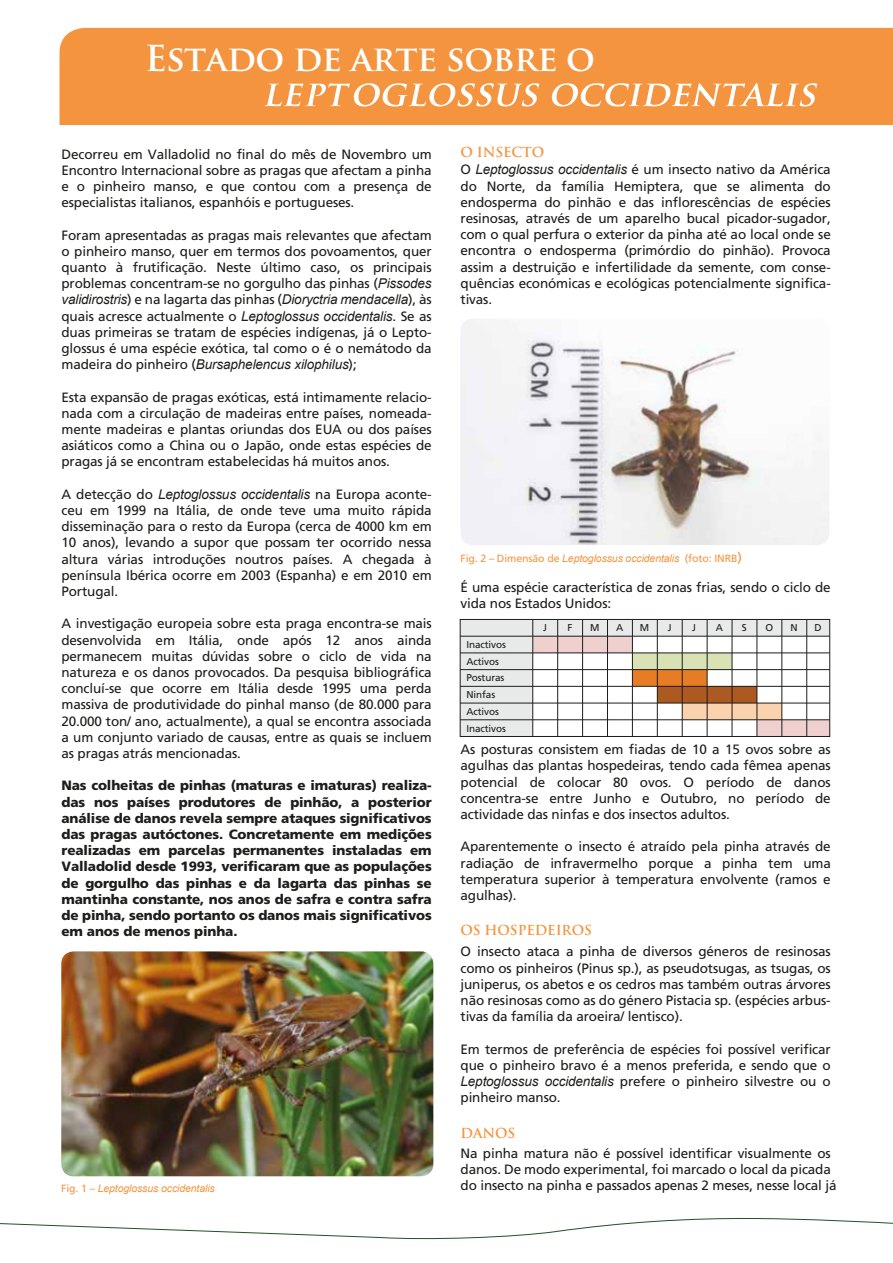
<style>
.page{position:relative;width:893px;height:1263px;background:#fff}
.page>*{position:absolute;margin:0;border:0;box-sizing:border-box;transform-origin:0 0}
.t1{font:700 34.95px "Trajan Pro";letter-spacing:-.02em;color:#fff}
.t2{font:13.5px/16.2px "Frutiger";letter-spacing:-.01em;color:#1d1d1b;text-align:justify}
.t3{font:900 13.5px/16.2px "Frutiger";letter-spacing:-.01em;color:#1d1d1b;text-align:justify}
.t4{font:italic 13.5px "Arial";letter-spacing:-.01em;color:#1d1d1b}
.t5{font:700 13.5px "Trajan Pro";letter-spacing:-.01em;color:#f4943f}
.t6{font:10.5px "Frutiger";letter-spacing:-.01em;color:#f4943f}
.t7{font:italic 10.5px "Arial";letter-spacing:-.01em;color:#f4943f}
.t8{font:9.9px/17px "Frutiger";letter-spacing:-.01em;color:#1d1d1b}
.s1{font-family:"Arial";font-style:italic}
.s2{font-family:"Frutiger";font-style:normal}
.s3{font-size:13.5px}
</style>
<div class="page">
<svg style="left:0;top:1218px;width:893px;height:22px"></svg>
<div style="left:460px;top:619px;width:73px;height:117px;background:#e8e9e9"></div>
<div style="left:533px;top:619px;width:297px;height:17px;background:#e8e9e9"></div>
<div style="left:533px;top:636px;width:99px;height:17px;background:#efd0cf"></div>
<div style="left:632px;top:653px;width:100px;height:17px;background:#d8e2b5"></div>
<div style="left:632px;top:670px;width:75px;height:16px;background:#e67c23"></div>
<div style="left:657px;top:686px;width:100px;height:17px;background:#ac5922"></div>
<div style="left:682px;top:703px;width:100px;height:17px;background:#fbd2ae"></div>
<div style="left:757px;top:720px;width:73px;height:16px;background:#efd0cf"></div>
<div style="left:460px;top:619px;width:370px;height:118px;border:1px solid #1d1d1b"></div>
<hr style="left:460px;top:719px;width:370px;height:1px;background:#1d1d1b">
<hr style="left:532px;top:619px;width:1px;height:117px;background:#1d1d1b">
<hr style="left:557px;top:619px;width:1px;height:117px;background:#1d1d1b">
<hr style="left:582px;top:619px;width:1px;height:117px;background:#1d1d1b">
<hr style="left:607px;top:619px;width:1px;height:117px;background:#1d1d1b">
<hr style="left:632px;top:619px;width:1px;height:117px;background:#1d1d1b">
<hr style="left:657px;top:619px;width:1px;height:117px;background:#1d1d1b">
<hr style="left:682px;top:619px;width:1px;height:117px;background:#1d1d1b">
<hr style="left:707px;top:619px;width:1px;height:117px;background:#1d1d1b">
<hr style="left:732px;top:619px;width:1px;height:117px;background:#1d1d1b">
<hr style="left:757px;top:619px;width:1px;height:117px;background:#1d1d1b">
<hr style="left:782px;top:619px;width:1px;height:117px;background:#1d1d1b">
<hr style="left:806px;top:619px;width:1px;height:117px;background:#1d1d1b">
<hr style="left:460px;top:636px;width:370px;height:1px;background:#1d1d1b">
<hr style="left:460px;top:653px;width:370px;height:1px;background:#1d1d1b">
<hr style="left:460px;top:669px;width:370px;height:1px;background:#1d1d1b">
<hr style="left:460px;top:686px;width:370px;height:1px;background:#1d1d1b">
<hr style="left:460px;top:703px;width:370px;height:1px;background:#1d1d1b">
<img style="left:461px;top:319px;width:368px;height:226px">
<div style="left:59px;top:29px;width:833px;height:97px;background:#f4943f"></div>
<svg style="left:892px;top:27px;width:1px;height:98px"></svg>
<img style="left:61px;top:951px;width:372px;height:225px">
<svg style="left:265px;top:83px;width:274px;height:24px"></svg>
<svg style="left:551px;top:83px;width:266px;height:24px"></svg>
<h1 class="t1" style="left:145px;top:37px;width:452px">Estado de arte sobre o</h1>
<p class="t2" style="left:62px;top:146px;width:372px">Decorreu em Valladolid no final do mês de Novembro um Encontro Internacional sobre as pragas que afectam a pinha e o pinheiro manso, e que contou com a presença de especialistas italianos, espanhóis e portugueses.</p>
<p class="t2" style="left:62px;top:227px;width:372px">Foram apresentadas as pragas mais relevantes que afectam o pinheiro manso, quer em termos dos povoamentos, quer quanto à frutificação. Neste último caso, os principais problemas concentram-se no gorgulho das pinhas (<span class="s1">Pissodes</span></p>
<p class="t4" style="left:62px;top:291px;width:372px">validirostris<span class="s2">) e na lagarta das pinhas (</span>Dioryctria mendacella<span class="s2">), às</span></p>
<p class="t2" style="left:62px;top:308px;width:372px">quais acresce actualmente o <span class="s1">Leptoglossus occidentalis</span>. Se as duas primeiras se tratam de espécies indígenas, já o Lepto&shy;glossus é uma espécie exótica, tal como o é o nemátodo da</p>
<p class="t4" style="left:62px;top:356px;width:297px"><span class="s2">madeira do pinheiro (</span>Bursaphelencus xilophilus<span class="s2">);</span></p>
<p class="t2" style="left:62px;top:389px;width:372px">Esta expansão de pragas exóticas, está intimamente relacio&shy;nada com a circulação de madeiras entre países, nomeada&shy;mente madeiras e plantas oriundas dos EUA ou dos países asiáticos como a China ou o Japão, onde estas espécies de pragas já se encontram estabelecidas há muitos anos.</p>
<p class="t2" style="left:62px;top:486px;width:372px">A detecção do <span class="s1">Leptoglossus occidentalis</span> na Europa aconte&shy;ceu em 1999 na Itália, de onde teve uma muito rápida disseminação para o resto da Europa (cerca de 4000 km em 10 anos), levando a supor que possam ter ocorrido nessa altura várias introduções noutros países. A chegada à península Ibérica ocorre em 2003 (Espanha) e em 2010 em Portugal.</p>
<p class="t2" style="left:62px;top:615px;width:372px">A investigação europeia sobre esta praga encontra-se mais desenvolvida em Itália, onde após 12 anos ainda permanecem muitas dúvidas sobre o ciclo de vida na natureza e os danos provocados. Da pesquisa bibliográfica concluí-se que ocorre em Itália desde 1995 uma perda massiva de produtividade do pinhal manso (de 80.000 para 20.000 ton/ ano, actualmente), a qual se encontra associada a um conjunto variado de causas, entre as quais se incluem as pragas atrás mencionadas.</p>
<p class="t3" style="left:62px;top:777px;width:372px">Nas colheitas de pinhas (maturas e imaturas) realiza&shy;das nos países produtores de pinhão, a posterior análise de danos revela sempre ataques significativos das pragas autóctones. Concretamente em medições realizadas em parcelas permanentes instaladas em Valladolid desde 1993, verificaram que as populações de gorgulho das pinhas e da lagarta das pinhas se mantinha constante, nos anos de safra e contra safra de pinha, sendo portanto os danos mais significativos em anos de menos pinha.</p>
<p class="t7" style="left:61px;top:1182px;width:155px"><span class="s2">Fig. 1 –</span> Leptoglossus occidentalis</p>
<p class="t5" style="left:461px;top:144px;width:85px">O INSECTO</p>
<p class="t2" style="left:461px;top:162px;width:372px">O <span class="s1">Leptoglossus occidentalis</span> é um insecto nativo da América do Norte, da família Hemiptera, que se alimenta do endosperma do pinhão e das inflorescências de espécies resinosas, através de um aparelho bucal picador-sugador, com o qual perfura o exterior da pinha até ao local onde se encontra o endosperma (primórdio do pinhão). Provoca assim a destruição e infertilidade da semente, com conse&shy;quências económicas e ecológicas potencialmente significa&shy;tivas.</p>
<p class="t6" style="left:461px;top:552px;width:283px">Fig. 2 – Dimensão de <span class="s1">Leptoglossus occidentalis</span> (foto: INRB<span class="s3">)</span></p>
<p class="t2" style="left:461px;top:579px;width:372px">É uma espécie característica de zonas frias, sendo o ciclo de vida nos Estados Unidos:</p>
<p class="t8" style="left:466px;top:636px;width:41px">Inactivos</p>
<p class="t8" style="left:466px;top:652px;width:34px">Activos</p>
<p class="t8" style="left:466px;top:669px;width:39px">Posturas<br>Ninfas</p>
<p class="t8" style="left:466px;top:703px;width:34px">Activos</p>
<p class="t8" style="left:466px;top:720px;width:41px">Inactivos</p>
<p class="t8" style="left:543px;top:619px;width:5px">J</p>
<p class="t8" style="left:567px;top:619px;width:6px">F</p>
<p class="t8" style="left:590px;top:619px;width:11px">M</p>
<p class="t8" style="left:616px;top:619px;width:9px">A</p>
<p class="t8" style="left:640px;top:619px;width:11px">M</p>
<p class="t8" style="left:668px;top:619px;width:5px">J</p>
<p class="t8" style="left:692px;top:619px;width:5px">J</p>
<p class="t8" style="left:716px;top:619px;width:9px">A</p>
<p class="t8" style="left:742px;top:619px;width:6px">S</p>
<p class="t8" style="left:765px;top:619px;width:9px">O</p>
<p class="t8" style="left:790px;top:619px;width:9px">N</p>
<p class="t8" style="left:814px;top:619px;width:9px">D</p>
<p class="t2" style="left:461px;top:741px;width:372px">As posturas consistem em fiadas de 10 a 15 ovos sobre as agulhas das plantas hospedeiras, tendo cada fêmea apenas potencial de colocar 80 ovos. O período de danos concentra-se entre Junho e Outubro, no período de actividade das ninfas e dos insectos adultos.</p>
<p class="t2" style="left:461px;top:838px;width:372px">Aparentemente o insecto é atraído pela pinha através de radiação de infravermelho porque a pinha tem uma temperatura superior à temperatura envolvente (ramos e agulhas).</p>
<p class="t5" style="left:461px;top:922px;width:133px">OS HOSPEDEIROS</p>
<p class="t2" style="left:461px;top:943px;width:372px">O insecto ataca a pinha de diversos géneros de resinosas como os pinheiros (Pinus sp.), as pseudotsugas, as tsugas, os juniperus, os abetos e os cedros mas também outras árvores não resinosas como as do género Pistacia sp. (espécies arbus&shy;tivas da família da aroeira/ lentisco).</p>
<p class="t2" style="left:461px;top:1041px;width:372px">Em termos de preferência de espécies foi possível verificar que o pinheiro bravo é a menos preferida, e sendo que o <span class="s1">Leptoglossus occidentalis</span> prefere o pinheiro silvestre ou o pinheiro manso.</p>
<p class="t5" style="left:461px;top:1124px;width:56px">DANOS</p>
<p class="t2" style="left:461px;top:1145px;width:378px;text-align:left">Na pinha matura não é possível identificar visualmente os danos. De modo experimental, foi marcado o local da picada do insecto na pinha e passados apenas 2 meses, nesse local já</p>
</div>
